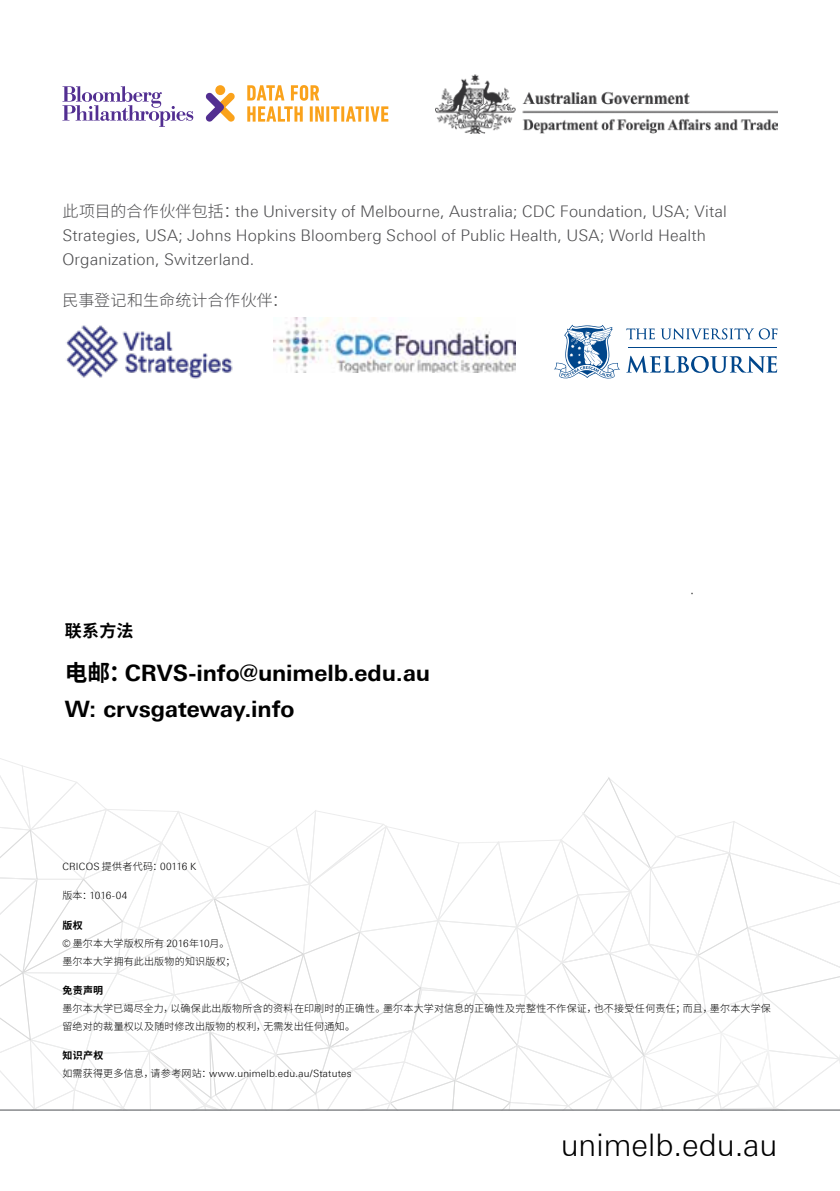
<style>
.page{position:relative;width:840px;height:1191px;background:#fff}
.page>*{position:absolute;margin:0;border:0;box-sizing:border-box;transform-origin:0 0}
.t1{font:300 31.2px "Linotype Univers 330";color:#000}
.t2{font:700 22.6px/36px "Linotype Univers 630";letter-spacing:-.005em;color:#000}
.t3{font:700 17px "Source Han Sans CN";color:#000}
.t4{font:300 16px/24px "Linotype Univers 330";letter-spacing:.01em;color:#4d4d4f}
.t5{font:300 16px "Source Han Sans CN";letter-spacing:.01em;color:#4d4d4f}
.t6{font:300 10px/18px "Source Han Sans CN";letter-spacing:.02em;color:#000}
.t7{font:300 10px "Linotype Univers 330";letter-spacing:.015em;color:#000}
.t8{font:700 10px "Source Han Sans CN";letter-spacing:.025em;color:#000}
.s1{font-family:"Source Han Sans CN"}
.s2{font-weight:700}
.s3{font-family:"Linotype Univers 330"}
</style>
<div class="page">
<svg style="left:0;top:758px;width:839px;height:353px"></svg>
<img style="left:435px;top:74px;width:342px;height:59px">
<svg style="left:247px;top:85px;width:76px;height:37px"></svg>
<hr style="left:326px;top:106px;width:3px;height:16px;background:#faa21b">
<svg style="left:331px;top:106px;width:8px;height:16px"></svg>
<hr style="left:341px;top:106px;width:3px;height:16px;background:#faa21b">
<svg style="left:346px;top:106px;width:18px;height:16px"></svg>
<hr style="left:365px;top:106px;width:3px;height:16px;background:#faa21b">
<svg style="left:370px;top:106px;width:18px;height:16px"></svg>
<svg style="left:62px;top:86px;width:131px;height:41px"></svg>
<svg style="left:205px;top:92px;width:30px;height:30px"></svg>
<div style="left:215px;top:85px;width:10px;height:10px;background:#faa21b;border-radius:50%"></div>
<hr style="left:0;top:1109px;width:839px;height:1px;background:#808285">
<img style="left:66px;top:325px;width:167px;height:54px">
<svg style="left:554px;top:325px;width:66px;height:53px"></svg>
<svg style="left:626px;top:328px;width:28px;height:11px"></svg>
<svg style="left:660px;top:328px;width:117px;height:11px"></svg>
<hr style="left:627px;top:347px;width:149px;height:1px;background:#00468b">
<svg style="left:626px;top:356px;width:150px;height:17px"></svg>
<img style="left:273px;top:317px;width:242px;height:55px">
<p class="t4" style="left:62px;top:199px;width:665px"><span class="s1">此项目的合作伙伴包括：</span>the University of Melbourne, Australia; CDC Foundation, USA; Vital<br>Strategies, USA; Johns Hopkins Bloomberg School of Public Health, USA; World Health<br>Organization, Switzerland.</p>
<p class="t5" style="left:62px;top:291px;width:227px">民事登记和生命统计合作伙伴：</p>
<p class="t3" style="left:65px;top:621px;width:70px">联系方法</p>
<h2 class="t2" style="left:65px;top:655px;width:366px"><span class="s1">电邮：</span>CRVS-info@unimelb.edu.au<br>W: crvsgateway.info</h2>
<p class="t7" style="left:62px;top:860px;width:135px">CRICOS <span class="s1">提供者代码：</span>00116 K</p>
<p class="t7" style="left:62px;top:890px;width:66px"><span class="s1">版本：</span>1016-04</p>
<p class="t6" style="left:62px;top:916px;width:174px"><span class="s2">版权<br></span><span class="s3">©</span> 墨尔本大学版权所有 <span class="s3">2016</span>年<span class="s3">10</span>月。墨尔本大学拥有此出版物的知识版权；</p>
<p class="t8" style="left:62px;top:984px;width:42px">免责声明</p>
<p class="t6" style="left:62px;top:999px;width:709px">墨尔本大学已竭尽全力，以确保此出版物所含的资料在印刷时的正确性。墨尔本大学对信息的正确性及完整性不作保证，也不接受任何责任；而且，墨尔本大学保留绝对的裁量权以及随时修改出版物的权利，无需发出任何通知。</p>
<p class="t8" style="left:62px;top:1050px;width:42px">知识产权</p>
<p class="t7" style="left:62px;top:1068px;width:290px"><span class="s1">如需获得更多信息，请参考网站：</span>www.unimelb.edu.au/Statutes</p>
<h1 class="t1" style="left:560px;top:1126px;width:218px">unimelb.edu.au</h1>
</div>
